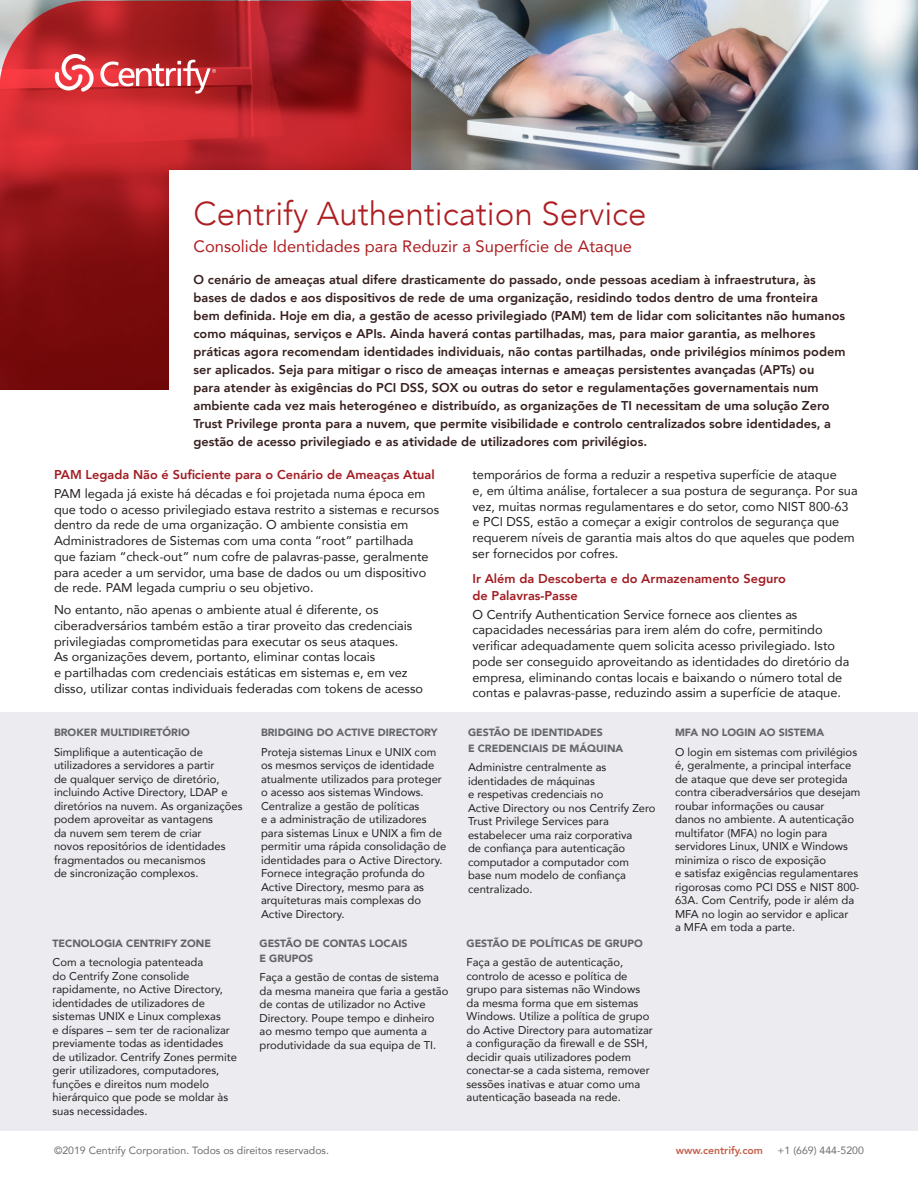
<style>
.page{position:relative;width:918px;height:1188px;background:#fff}
.page>*{position:absolute;margin:0;border:0;box-sizing:border-box;transform-origin:0 0}
.t1{font:300 33px "Avenir";color:#ad1e22}
.t2{font:16.5px "Avenir";color:#ad1e22}
.t3{font:12.75px/15.8px "Avenir";color:#231f20}
.t4{font:800 12.75px/18px "Avenir";color:#371f1f}
.t5{font:800 12.75px/16.5px "Avenir";color:#a11d23}
.t6{font:11.25px/13.5px "Avenir";color:#231f20}
.t7{font:900 10.5px/15px "Avenir";color:#63656a}
.t8{font:10.5px "Avenir";color:#6c6d70}
.t9{font:800 10.5px "Avenir";color:#c1614b}
</style>
<div class="page">
<div style="left:0;top:712px;width:918px;height:418px;background:#ecebef"></div>
<img style="left:0;top:0;width:918px;height:170px">
<svg style="left:0;top:1px;width:410px;height:388px"></svg>
<div style="left:170px;top:170px;width:748px;height:298px;background:#fff"></div>
<svg style="left:55px;top:54px;width:161px;height:40px"></svg>
<h1 class="t1" style="left:194px;top:194px;width:454px">Centrify Authentication Service</h1>
<h2 class="t2" style="left:194px;top:233px;width:440px">Consolide Identidades para Reduzir a Superfície de Ataque</h2>
<p class="t4" style="left:194px;top:271px;width:653px">O cenário de ameaças atual difere drasticamente do passado, onde pessoas acediam à infraestrutura, às bases de dados e aos dispositivos de rede de uma organização, residindo todos dentro de uma fronteira bem definida. Hoje em dia, a gestão de acesso privilegiado (PAM) tem de lidar com solicitantes não humanos como máquinas, serviços e APIs. Ainda haverá contas partilhadas, mas, para maior garantia, as melhores práticas agora recomendam identidades individuais, não contas partilhadas, onde privilégios mínimos podem ser aplicados. Seja para mitigar o risco de ameaças internas e ameaças persistentes avançadas (APTs) ou<br>para atender às exigências do PCI DSS, SOX ou outras do setor e regulamentações governamentais num ambiente cada vez mais heterogéneo e distribuído, as organizações de TI necessitam de uma solução Zero Trust Privilege pronta para a nuvem, que permite visibilidade e controlo centralizados sobre identidades, a gestão de acesso privilegiado e as atividade de utilizadores com privilégios.</p>
<p class="t5" style="left:54px;top:467px;width:382px">PAM Legada Não é Suficiente para o Cenário de Ameaças Atual</p>
<p class="t3" style="left:54px;top:485px;width:387px">PAM legada já existe há décadas e foi projetada numa época em que todo o acesso privilegiado estava restrito a sistemas e recursos dentro da rede de uma organização. O ambiente consistia em Administradores de Sistemas com uma conta “root” partilhada<br>que faziam “check-out” num cofre de palavras-passe, geralmente para aceder a um servidor, uma base de dados ou um dispositivo de rede. PAM legada cumpriu o seu objetivo.</p>
<p class="t3" style="left:54px;top:602px;width:371px">No entanto, não apenas o ambiente atual é diferente, os ciberadversários também estão a tirar proveito das credenciais privilegiadas comprometidas para executar os seus ataques.<br>As organizações devem, portanto, eliminar contas locais<br>e partilhadas com credenciais estáticas em sistemas e, em vez disso, utilizar contas individuais federadas com tokens de acesso</p>
<p class="t7" style="left:54px;top:725px;width:137px">BROKER MULTIDIRETÓRIO</p>
<p class="t6" style="left:54px;top:745px;width:190px">Simplifique a autenticação de utilizadores a servidores a partir<br>de qualquer serviço de diretório, incluindo Active Directory, LDAP e diretórios na nuvem. As organizações podem aproveitar as vantagens<br>da nuvem sem terem de criar<br>novos repositórios de identidades fragmentados ou mecanismos<br>de sincronização complexos.</p>
<p class="t7" style="left:52px;top:935px;width:160px">TECNOLOGIA CENTRIFY ZONE</p>
<p class="t6" style="left:52px;top:955px;width:186px">Com a tecnologia patenteada<br>do Centrify Zone consolide rapidamente, no Active Directory, identidades de utilizadores de sistemas UNIX e Linux complexas<br>e díspares – sem ter de racionalizar previamente todas as identidades de utilizador. Centrify Zones permite gerir utilizadores, computadores, funções e direitos num modelo hierárquico que pode se moldar às suas necessidades.</p>
<p class="t7" style="left:261px;top:725px;width:178px">BRIDGING DO ACTIVE DIRECTORY</p>
<p class="t6" style="left:261px;top:745px;width:187px">Proteja sistemas Linux e UNIX com os mesmos serviços de identidade atualmente utilizados para proteger o acesso aos sistemas Windows.<br>Centralize a gestão de políticas<br>e a administração de utilizadores para sistemas Linux e UNIX a fim de permitir uma rápida consolidação de identidades para o Active Directory.<br>Fornece integração profunda do<br>Active Directory, mesmo para as arquiteturas mais complexas do<br>Active Directory.</p>
<p class="t7" style="left:260px;top:935px;width:150px">GESTÃO DE CONTAS LOCAIS<br>E GRUPOS</p>
<p class="t6" style="left:260px;top:970px;width:190px">Faça a gestão de contas de sistema da mesma maneira que faria a gestão de contas de utilizador no Active<br>Directory. Poupe tempo e dinheiro ao mesmo tempo que aumenta a produtividade da sua equipa de TI.</p>
<p class="t3" style="left:473px;top:467px;width:387px">temporários de forma a reduzir a respetiva superfície de ataque<br>e, em última análise, fortalecer a sua postura de segurança. Por sua vez, muitas normas regulamentares e do setor, como NIST 800-63 e PCI DSS, estão a começar a exigir controlos de segurança que requerem níveis de garantia mais altos do que aqueles que podem ser fornecidos por cofres.</p>
<p class="t5" style="left:473px;top:571px;width:315px">Ir Além da Descoberta e do Armazenamento Seguro de Palavras-Passe</p>
<p class="t3" style="left:473px;top:606px;width:378px">O Centrify Authentication Service fornece aos clientes as capacidades necessárias para irem além do cofre, permitindo verificar adequadamente quem solicita acesso privilegiado. Isto pode ser conseguido aproveitando as identidades do diretório da empresa, eliminando contas locais e baixando o número total de contas e palavras-passe, reduzindo assim a superfície de ataque.</p>
<p class="t7" style="left:468px;top:724px;width:157px;line-height:15.8px">GESTÃO DE IDENTIDADES<br>E CREDENCIAIS DE MÁQUINA</p>
<p class="t6" style="left:468px;top:760px;width:189px">Administre centralmente as identidades de máquinas<br>e respetivas credenciais no<br>Active Directory ou nos Centrify Zero<br>Trust Privilege Services para estabelecer uma raiz corporativa<br>de confiança para autenticação computador a computador com base num modelo de confiança centralizado.</p>
<p class="t7" style="left:466px;top:935px;width:178px">GESTÃO DE POLÍTICAS DE GRUPO</p>
<p class="t6" style="left:466px;top:955px;width:188px">Faça a gestão de autenticação, controlo de acesso e política de grupo para sistemas não Windows da mesma forma que em sistemas Windows. Utilize a política de grupo do Active Directory para automatizar a configuração da firewall e de SSH, decidir quais utilizadores podem conectar-se a cada sistema, remover sessões inativas e atuar como uma autenticação baseada na rede.</p>
<p class="t7" style="left:675px;top:725px;width:151px">MFA NO LOGIN AO SISTEMA</p>
<p class="t6" style="left:675px;top:745px;width:187px">O login em sistemas com privilégios é, geralmente, a principal interface de ataque que deve ser protegida contra ciberadversários que desejam roubar informações ou causar<br>danos no ambiente. A autenticação multifator (MFA) no login para servidores Linux, UNIX e Windows minimiza o risco de exposição<br>e satisfaz exigências regulamentares rigorosas como PCI DSS e NIST 800-<br>63A. Com Centrify, pode ir além da<br>MFA no login ao servidor e aplicar<br>a MFA em toda a parte.</p>
<p class="t8" style="left:54px;top:1141px;width:277px">©2019 Centrify Corporation. Todos os direitos reservados.</p>
<p class="t9" style="left:676px;top:1142px;width:89px">www.centrify.com</p>
<p class="t8" style="left:778px;top:1141px;width:88px">+1 (669) 444-5200</p>
</div>
